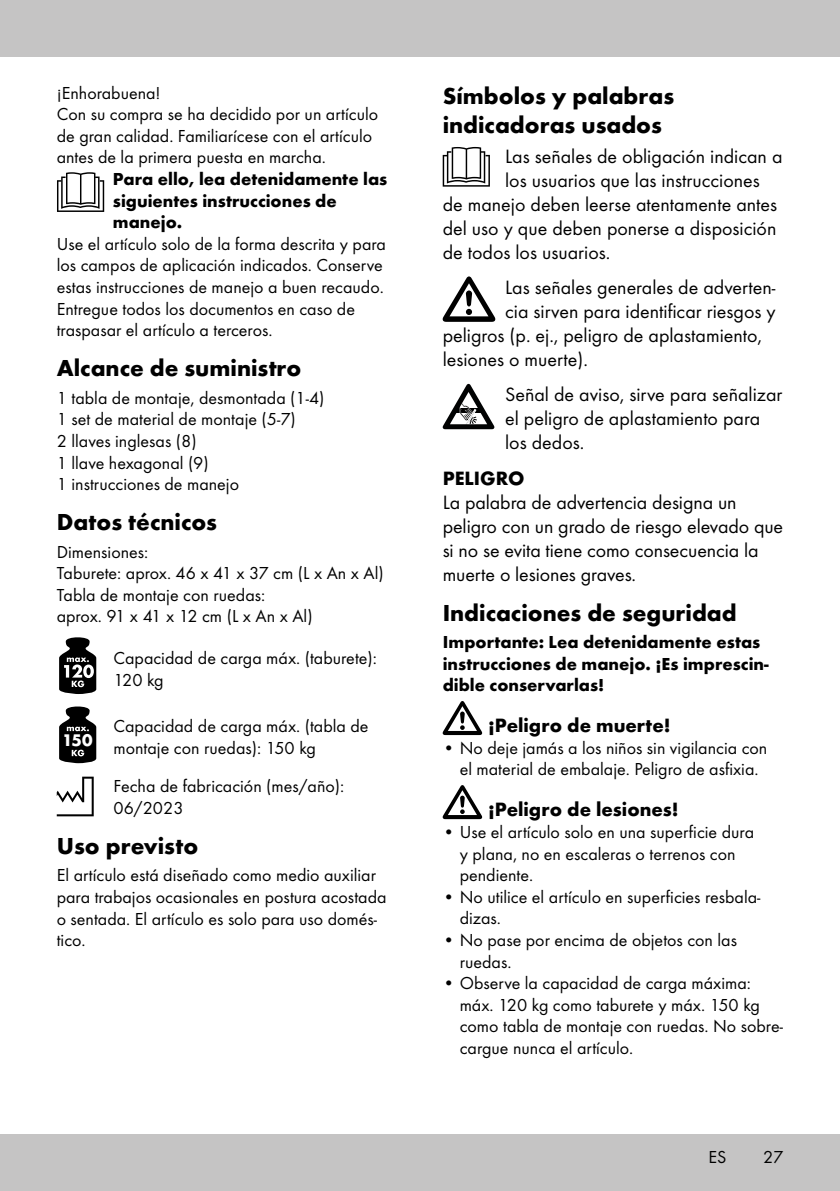
<style>
.page{position:relative;width:840px;height:1191px;background:#fff}
.page>*{position:absolute;margin:0;border:0;box-sizing:border-box;transform-origin:0 0}
.t1{font:700 24px/28.8px "Futura TOT";color:#000}
.t2{font:20px/24px "Futura TOT Boo";color:#000}
.t3{font:700 20px "Futura TOT";color:#000}
.t4{font:18px/21.6px "Futura TOT Boo";color:#000}
.t5{font:700 18px/21.6px "Futura TOT";color:#000}
.t6{font:700 17.4px "Futura TOT";color:#fff}
</style>
<div class="page">
<div style="left:0;top:1134px;width:839px;height:57px;background:#c5c4c4"></div>
<div style="left:0;top:0;width:839px;height:57px;background:#c5c4c4"></div>
<svg style="left:57px;top:172px;width:47px;height:40px"></svg>
<svg style="left:59px;top:637px;width:37px;height:57px"></svg>
<svg style="left:59px;top:706px;width:37px;height:57px"></svg>
<svg style="left:57px;top:776px;width:37px;height:40px"></svg>
<svg style="left:442px;top:147px;width:47px;height:40px"></svg>
<svg style="left:442px;top:276px;width:53px;height:46px"></svg>
<div style="left:465px;top:309px;width:7px;height:6px;background:#000;border-radius:50%"></div>
<svg style="left:442px;top:384px;width:52px;height:45px"></svg>
<svg style="left:442px;top:701px;width:40px;height:34px"></svg>
<svg style="left:442px;top:785px;width:40px;height:34px"></svg>
<p class="t4" style="left:57px;top:82px;width:323px">¡Enhorabuena!<br>Con su compra se ha decidido por un artículo de gran calidad. Familiarícese con el artículo antes de la primera puesta en marcha.</p>
<p class="t5" style="left:113px;top:168px;width:276px">Para ello, lea detenidamente las siguientes instrucciones de manejo.</p>
<p class="t4" style="left:57px;top:233px;width:330px">Use el artículo solo de la forma descrita y para los campos de aplicación indicados. Conserve estas instrucciones de manejo a buen recaudo.<br>Entregue todos los documentos en caso de traspasar el artículo a terceros.</p>
<h1 class="t1" style="left:57px;top:353px;width:246px">Alcance de suministro</h1>
<p class="t4" style="left:57px;top:387px;width:269px">1 tabla de montaje, desmontada (1-4)<br>1 set de material de montaje (5-7)<br>2 llaves inglesas (8)<br>1 llave hexagonal (9)<br>1 instrucciones de manejo</p>
<h1 class="t1" style="left:57px;top:507px;width:162px">Datos técnicos</h1>
<p class="t4" style="left:57px;top:540px;width:328px">Dimensiones:<br>Taburete: aprox. 46 x 41 x 37 cm (L x An x Al)<br>Tabla de montaje con ruedas:<br>aprox. 91 x 41 x 12 cm (L x An x Al)</p>
<p class="t4" style="left:113px;top:647px;width:265px">Capacidad de carga máx. (taburete):<br>120 kg</p>
<p class="t4" style="left:113px;top:715px;width:256px">Capacidad de carga máx. (tabla de montaje con ruedas): 150 kg</p>
<p class="t4" style="left:113px;top:775px;width:232px">Fecha de fabricación (mes/año):<br>06/2023</p>
<h1 class="t1" style="left:57px;top:831px;width:143px">Uso previsto</h1>
<p class="t4" style="left:57px;top:864px;width:331px">El artículo está diseñado como medio auxiliar para trabajos ocasionales en postura acostada o sentada. El artículo es solo para uso domés&shy;tico.</p>
<p class="t6" style="left:62px;top:729px;width:32px">150</p>
<h1 class="t1" style="left:442px;top:81px;width:233px">Símbolos y palabras indicadoras usados</h1>
<p class="t2" style="left:505px;top:144px;width:279px">Las señales de obligación indican a</p>
<p class="t2" style="left:505px;top:168px;width:256px">los usuarios que las instrucciones</p>
<p class="t2" style="left:442px;top:192px;width:336px">de manejo deben leerse atentamente antes</p>
<p class="t2" style="left:442px;top:216px;width:335px">del uso y que deben ponerse a disposición</p>
<p class="t2" style="left:442px;top:240px;width:169px">de todos los usuarios.</p>
<p class="t2" style="left:505px;top:275px;width:272px">Las señales generales de adverten-</p>
<p class="t2" style="left:505px;top:299px;width:272px">cia sirven para identificar riesgos y</p>
<p class="t2" style="left:442px;top:323px;width:321px">peligros (p. ej., peligro de aplastamiento,</p>
<p class="t2" style="left:442px;top:347px;width:147px">lesiones o muerte).</p>
<p class="t2" style="left:505px;top:382px;width:279px">Señal de aviso, sirve para señalizar el peligro de aplastamiento para los dedos.</p>
<p class="t3" style="left:442px;top:465px;width:83px">PELIGRO</p>
<p class="t2" style="left:442px;top:490px;width:342px">La palabra de advertencia designa un peligro con un grado de riesgo elevado que si no se evita tiene como consecuencia la muerte o lesiones graves.</p>
<h1 class="t1" style="left:442px;top:598px;width:295px">Indicaciones de seguridad</h1>
<p class="t5" style="left:442px;top:631px;width:327px">Importante: Lea detenidamente estas instrucciones de manejo. ¡Es imprescin&shy;dible conservarlas!</p>
<p class="t3" style="left:488px;top:713px;width:184px">¡Peligro de muerte!</p>
<p class="t4" style="left:442px;top:737px;width:326px;text-align:center">• No deje jamás a los niños sin vigilancia con el material de embalaje. Peligro de asfixia.</p>
<p class="t3" style="left:488px;top:797px;width:192px">¡Peligro de lesiones!</p>
<p class="t4" style="left:459px;top:821px;width:296px;text-indent:-17px">• Use el artículo solo en una superficie dura y plana, no en escaleras o terrenos con pendiente.</p>
<p class="t4" style="left:459px;top:885px;width:302px;text-indent:-17px">• No utilice el artículo en superficies resbala&shy;dizas.</p>
<p class="t4" style="left:459px;top:929px;width:279px;text-indent:-17px">• No pase por encima de objetos con las ruedas.</p>
<p class="t4" style="left:459px;top:972px;width:324px;text-indent:-17px">• Observe la capacidad de carga máxima: máx. 120 kg como taburete y máx. 150 kg como tabla de montaje con ruedas. No sobre&shy;cargue nunca el artículo.</p>
<p class="t4" style="left:708px;top:1146px;width:19px">ES</p>
<p class="t4" style="left:762px;top:1146px;width:21px">27</p>
</div>
